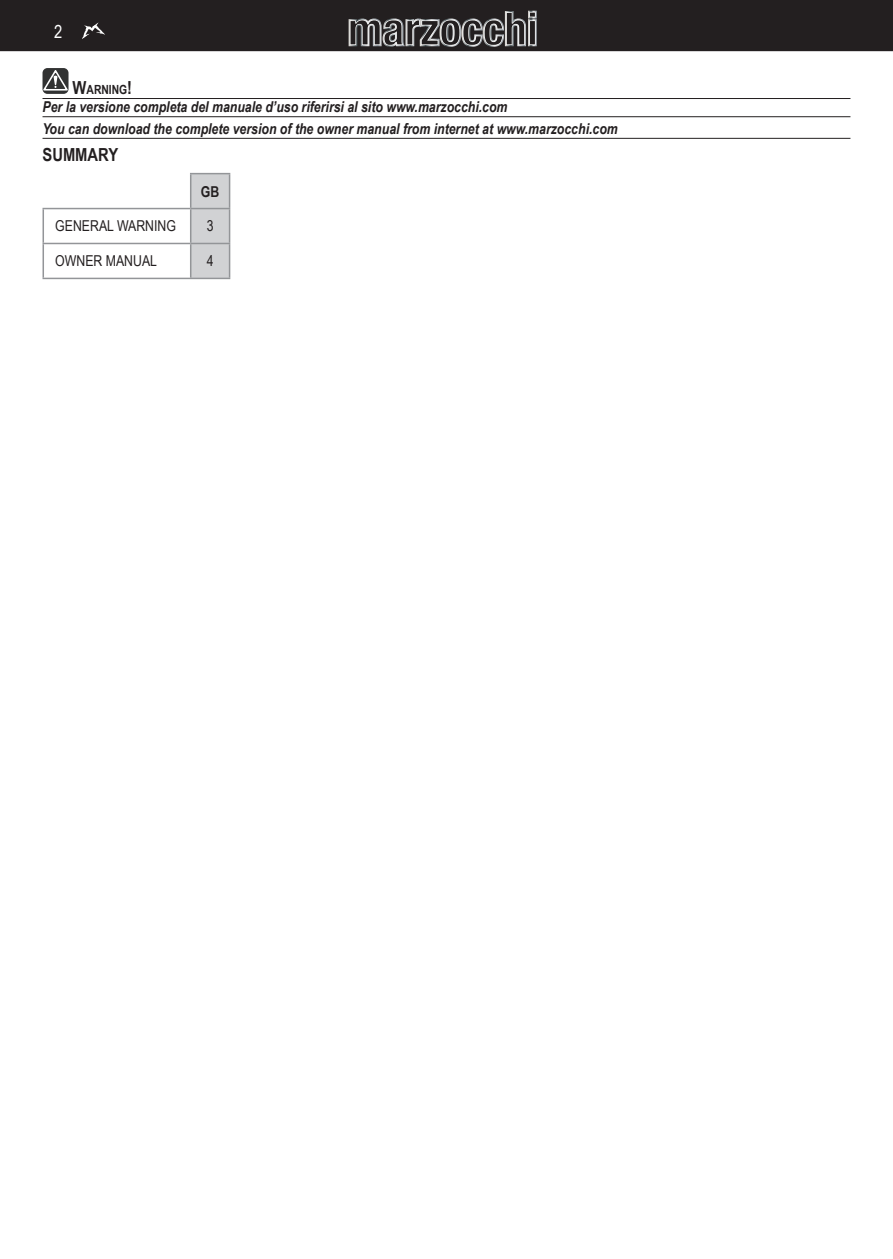
<style>
.page{position:relative;width:893px;height:1259px;background:#fff}
.page>*{position:absolute;margin:0;border:0;box-sizing:border-box;transform-origin:0 0}
.t1{font:700 18px "Arial Narrow";color:#231f20}
.t2{font:18px "Arial Narrow";color:#fff}
.t3{font:italic 700 15px/21.6px "Arial Narrow";color:#231f20}
.t4{font:15px "Arial Narrow";color:#231f20}
.t5{font:700 15px "Arial Narrow";color:#231f20}
.t6{font:700 12.6px "Arial Narrow";color:#231f20}
.s1{font-size:18px}
</style>
<div class="page">
<div style="left:0;top:0;width:892px;height:51px;background:#231f20"></div>
<svg style="left:349px;top:11px;width:188px;height:36px;background:#575556"></svg>
<div style="left:530px;top:21px;width:5px;height:23px;background:#231f20"></div>
<svg style="left:82px;top:22px;width:23px;height:17px"></svg>
<svg style="left:892px;top:0;width:1px;height:51px"></svg>
<hr style="left:43px;top:98px;width:807px;height:1px;background:#231f20">
<hr style="left:43px;top:116px;width:807px;height:1px;background:#231f20">
<hr style="left:43px;top:138px;width:807px;height:1px;background:#231f20">
<div style="left:43px;top:68px;width:26px;height:26px;background:#313232;border-radius:5px"></div>
<svg style="left:43px;top:70px;width:25px;height:21px"></svg>
<svg style="left:191px;top:174px;width:38px;height:104px;background:#cecfd1"></svg>
<hr style="left:190px;top:174px;width:1px;height:34px;background:#939598">
<hr style="left:229px;top:174px;width:1px;height:34px;background:#939598">
<hr style="left:190px;top:209px;width:1px;height:34px;background:#939598">
<hr style="left:229px;top:209px;width:1px;height:34px;background:#939598">
<hr style="left:190px;top:244px;width:1px;height:34px;background:#939598">
<hr style="left:229px;top:244px;width:1px;height:34px;background:#939598">
<hr style="left:190px;top:173px;width:40px;height:1px;background:#939598">
<hr style="left:43px;top:209px;width:1px;height:34px;background:#939598">
<hr style="left:191px;top:208px;width:39px;height:1px;background:#939598">
<hr style="left:43px;top:243px;width:148px;height:1px;background:#939598">
<hr style="left:43px;top:244px;width:1px;height:34px;background:#939598">
<hr style="left:191px;top:243px;width:39px;height:1px;background:#939598">
<hr style="left:43px;top:278px;width:187px;height:1px;background:#939598">
<hr style="left:43px;top:208px;width:148px;height:1px;background:#939598">
<p class="t2" style="left:54px;top:22px;width:10px">2</p>
<p class="t6" style="left:73px;top:82px;width:61px"><span class="s1">W</span>ARNING<span class="s1">!</span></p>
<p class="t3" style="left:43px;top:96px;width:577px">Per la versione completa del manuale d’uso riferirsi al sito www.marzocchi.com<br>You can download the complete version of the owner manual from internet at www.marzocchi.com</p>
<p class="t1" style="left:43px;top:144px;width:77px">SUMMARY</p>
<p class="t5" style="left:201px;top:182px;width:20px">GB</p>
<p class="t4" style="left:55px;top:217px;width:122px">GENERAL WARNING</p>
<p class="t4" style="left:207px;top:217px;width:8px">3</p>
<p class="t4" style="left:55px;top:252px;width:103px">OWNER MANUAL</p>
<p class="t4" style="left:207px;top:252px;width:8px">4</p>
</div>
